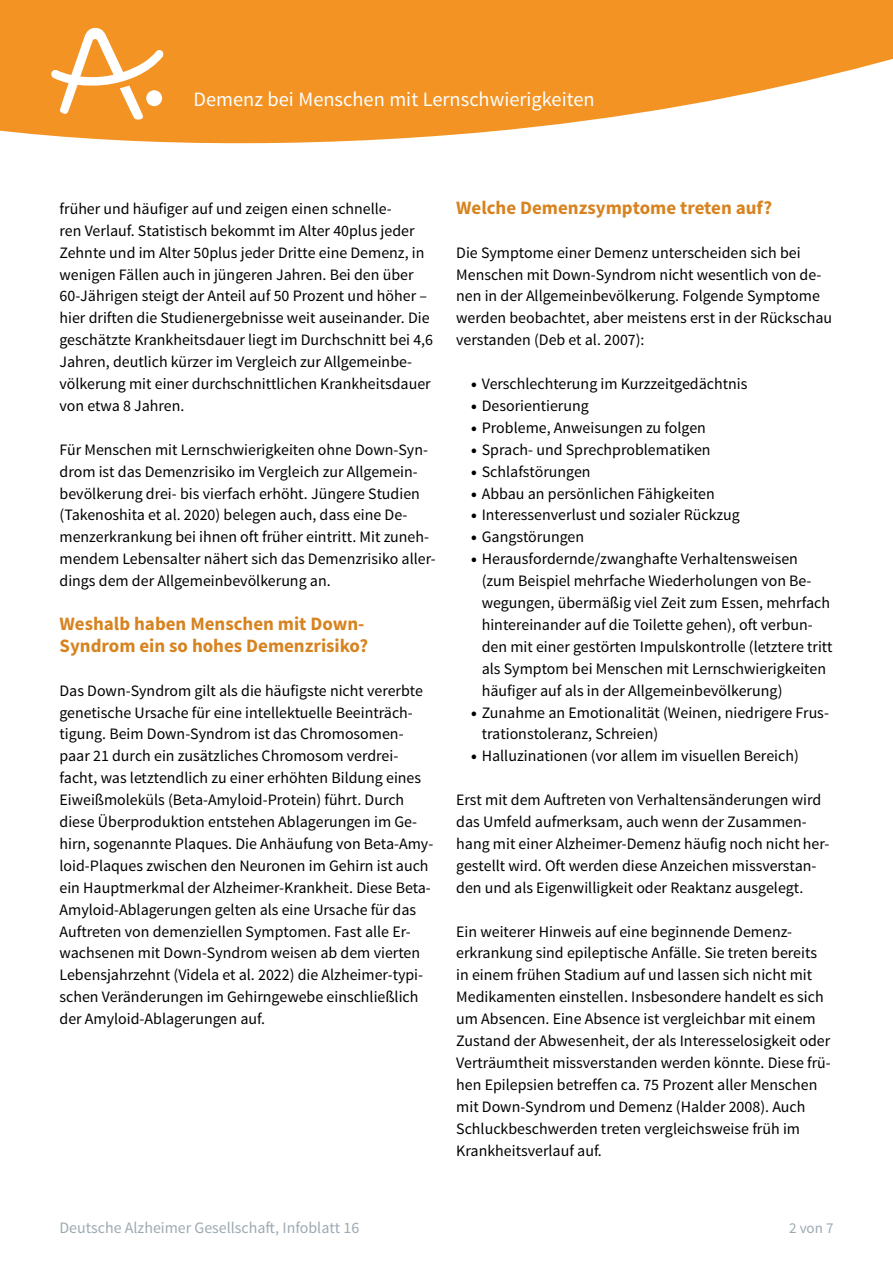
<style>
.page{position:relative;width:893px;height:1263px;background:#fff}
.page>*{position:absolute;margin:0;border:0;box-sizing:border-box;transform-origin:0 0}
.t1{font:20.4px "Source Sans Pro";color:#fff}
.Zwischenüberschrift_grösser{font:700 18.9px/21.9px "Source Sans Pro";color:#d78320}
.fließtext_ohne-Abstand{font:15.9px/21.9px "Source Sans Pro";color:#000}
.t2{font:15.9px "Source Sans Pro";color:#9ca9b1}
.t3{font:15px "Source Sans Pro";color:#9ca9b1}
.s1{font-weight:900}
</style>
<div class="page">
<svg style="left:0;top:0;width:893px;height:143px;fill:#f39323"></svg>
<svg style="left:51px;top:28px;width:112px;height:92px"></svg>
<p class="t1" style="left:193px;top:87px;width:403px">Demenz bei Menschen mit Lernschwierigkeiten</p>
<p class="fließtext_ohne-Abstand" style="left:60px;top:198px;width:375px">früher und häufiger auf und zeigen einen schnelle-<br>ren Verlauf. Statistisch bekommt im Alter 40plus jeder Zehnte und im Alter 50plus jeder Dritte eine Demenz, in wenigen Fällen auch in jüngeren Jahren. Bei den über 60-Jährigen steigt der Anteil auf 50 Prozent und höher – hier driften die Studienergebnisse weit auseinander. Die geschätzte Krankheitsdauer liegt im Durchschnitt bei 4,6<br>Jahren, deutlich kürzer im Vergleich zur Allgemeinbe&shy;völkerung mit einer durchschnittlichen Krankheitsdauer von etwa 8 Jahren.</p>
<p class="fließtext_ohne-Abstand" style="left:60px;top:439px;width:378px">Für Menschen mit Lernschwierigkeiten ohne Down-Syn&shy;drom ist das Demenzrisiko im Vergleich zur Allgemein&shy;bevölkerung drei- bis vierfach erhöht. Jüngere Studien (Takenoshita et al. 2020) belegen auch, dass eine De&shy;menzerkrankung bei ihnen oft früher eintritt. Mit zuneh&shy;mendem Lebensalter nähert sich das Demenzrisiko aller&shy;dings dem der Allgemeinbevölkerung an.</p>
<p class="Zwischenüberschrift_grösser" style="left:60px;top:613px;width:310px">Weshalb haben Menschen mit Down-<br>Syndrom ein so hohes Demenzrisiko?</p>
<p class="fließtext_ohne-Abstand" style="left:60px;top:680px;width:375px">Das Down-Syndrom gilt als die häufigste nicht vererbte genetische Ursache für eine intellektuelle Beeinträch&shy;tigung. Beim Down-Syndrom ist das Chromosomen&shy;paar 21 durch ein zusätzliches Chromosom verdrei&shy;facht, was letztendlich zu einer erhöhten Bildung eines Eiweißmoleküls (Beta-Amyloid-Protein) führt. Durch diese Überproduktion entstehen Ablagerungen im Ge&shy;hirn, sogenannte Plaques. Die Anhäufung von Beta-Amy&shy;loid-Plaques zwischen den Neuronen im Gehirn ist auch ein Hauptmerkmal der Alzheimer-Krankheit. Diese Beta-Amyloid-Ablagerungen gelten als eine Ursache für das Auftreten von demenziellen Symptomen. Fast alle Er&shy;wachsenen mit Down-Syndrom weisen ab dem vierten Lebensjahrzehnt (Videla et al. 2022) die Alzheimer-typi&shy;schen Veränderungen im Gehirngewebe einschließlich der Amyloid-Ablagerungen auf.</p>
<p class="Zwischenüberschrift_grösser" style="left:456px;top:197px;width:317px">Welche Demenzsymptome treten auf?</p>
<p class="fließtext_ohne-Abstand" style="left:456px;top:242px;width:377px">Die Symptome einer Demenz unterscheiden sich bei Menschen mit Down-Syndrom nicht wesentlich von de&shy;nen in der Allgemeinbevölkerung. Folgende Symptome werden beobachtet, aber meistens erst in der Rückschau verstanden (Deb et al. 2007):</p>
<p class="fließtext_ohne-Abstand" style="left:471px;top:373px;width:278px"><span class="s1">•</span> Verschlechterung im Kurzzeitgedächtnis</p>
<p class="fließtext_ohne-Abstand" style="left:471px;top:395px;width:119px"><span class="s1">•</span> Desorientierung</p>
<p class="fließtext_ohne-Abstand" style="left:471px;top:417px;width:236px"><span class="s1">•</span> Probleme, Anweisungen zu folgen</p>
<p class="fließtext_ohne-Abstand" style="left:471px;top:439px;width:241px"><span class="s1">•</span> Sprach- und Sprechproblematiken</p>
<p class="fließtext_ohne-Abstand" style="left:471px;top:461px;width:121px"><span class="s1">•</span> Schlafstörungen</p>
<p class="fließtext_ohne-Abstand" style="left:471px;top:483px;width:245px"><span class="s1">•</span> Abbau an persönlichen Fähigkeiten</p>
<p class="fließtext_ohne-Abstand" style="left:471px;top:504px;width:270px"><span class="s1">•</span> Interessenverlust und sozialer Rückzug</p>
<p class="fließtext_ohne-Abstand" style="left:471px;top:526px;width:115px"><span class="s1">•</span> Gangstörungen</p>
<p class="fließtext_ohne-Abstand" style="left:482px;top:548px;width:352px;text-indent:-11px"><span class="s1">•</span> Herausfordernde/zwanghafte Verhaltensweisen (zum Beispiel mehrfache Wiederholungen von Be&shy;wegungen, übermäßig viel Zeit zum Essen, mehrfach hintereinander auf die Toilette gehen), oft verbun&shy;den mit einer gestörten Impulskontrolle (letztere tritt als Symptom bei Menschen mit Lernschwierigkeiten häufiger auf als in der Allgemeinbevölkerung)</p>
<p class="fließtext_ohne-Abstand" style="left:482px;top:702px;width:349px;text-indent:-11px"><span class="s1">•</span> Zunahme an Emotionalität (Weinen, niedrigere Frus&shy;trationstoleranz, Schreien)</p>
<p class="fließtext_ohne-Abstand" style="left:471px;top:745px;width:329px"><span class="s1">•</span> Halluzinationen (vor allem im visuellen Bereich)</p>
<p class="fließtext_ohne-Abstand" style="left:456px;top:789px;width:375px">Erst mit dem Auftreten von Verhaltensänderungen wird das Umfeld aufmerksam, auch wenn der Zusammen&shy;hang mit einer Alzheimer-Demenz häufig noch nicht her&shy;gestellt wird. Oft werden diese Anzeichen missverstan&shy;den und als Eigenwilligkeit oder Reaktanz ausgelegt.</p>
<p class="fließtext_ohne-Abstand" style="left:456px;top:921px;width:376px">Ein weiterer Hinweis auf eine beginnende Demenz&shy;erkrankung sind epileptische Anfälle. Sie treten bereits in einem frühen Stadium auf und lassen sich nicht mit Medikamenten einstellen. Insbesondere handelt es sich um Absencen. Eine Absence ist vergleichbar mit einem Zustand der Abwesenheit, der als Interesselosigkeit oder Verträumtheit missverstanden werden könnte. Diese frü&shy;hen Epilepsien betreffen ca. 75 Prozent aller Menschen mit Down-Syndrom und Demenz (Halder 2008). Auch Schluckbeschwerden treten vergleichsweise früh im Krankheitsverlauf auf.</p>
<p class="t2" style="left:60px;top:1218px;width:301px">Deutsche Alzheimer Gesellschaft, Infoblatt 16</p>
<p class="t3" style="left:789px;top:1219px;width:46px">2 von 7</p>
</div>
